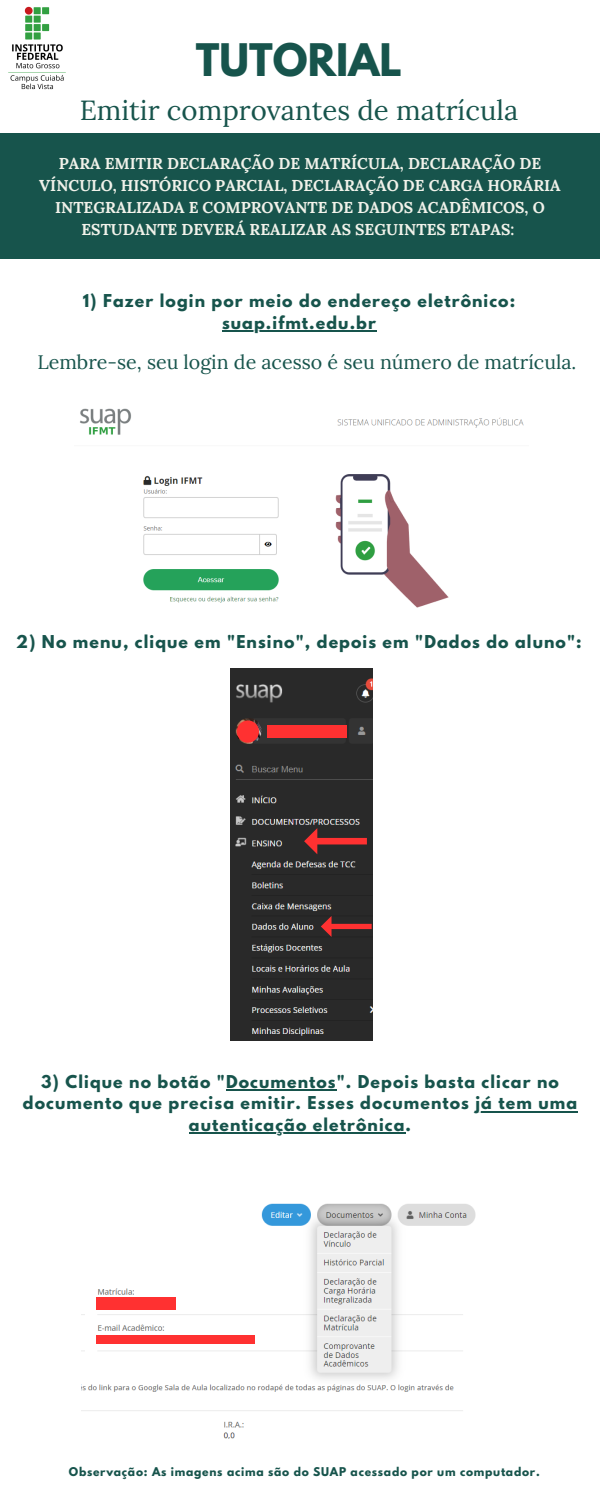
<style>
.page{position:relative;width:600px;height:1500px;background:#fff}
.page>*{position:absolute;margin:0;border:0;box-sizing:border-box;transform-origin:0 0}
.t1{font:700 39.8px "League Spartan";color:#17544c}
.t2{font:27.6px "Lora";color:#17544c}
.t3{font:19.7px "Lora";color:#17544c}
.t4{font:700 15.7px/21.8px "League Spartan";letter-spacing:.07em;color:#17544c;text-align:center}
.t5{font:700 15.7px/21.8px "Lora";color:#f1f2ea;text-align:center}
.t6{font:700 10.7px "League Spartan";letter-spacing:.07em;color:#17544c}
</style>
<div class="page">
<div style="left:0;top:134px;width:600px;height:124px;background:#17544c"></div>
<img style="left:80px;top:408px;width:444px;height:200px">
<img style="left:231px;top:668px;width:141px;height:372px">
<svg style="left:304px;top:828px;width:63px;height:26px;background:#6a2b2b"></svg>
<svg style="left:321px;top:916px;width:51px;height:21px"></svg>
<div style="left:267px;top:725px;width:79px;height:12px;background:#ff3131"></div>
<div style="left:237px;top:720px;width:22px;height:23px;background:#ff3131;border-radius:50%"></div>
<img style="left:82px;top:1203px;width:394px;height:236px">
<div style="left:96px;top:1335px;width:158px;height:9px;background:#ff3131"></div>
<div style="left:96px;top:1297px;width:79px;height:13px;background:#ff3131"></div>
<img style="left:8px;top:6px;width:58px;height:84px">
<hr style="left:222px;top:331px;width:155px;height:1px;background:#17544c">
<hr style="left:226px;top:1089px;width:111px;height:2px;background:#17544c">
<hr style="left:476px;top:1111px;width:102px;height:1px;background:#17544c">
<hr style="left:189px;top:1133px;width:217px;height:1px;background:#17544c">
<p class="t1" style="left:196px;top:40px;width:208px">TUTORIAL</p>
<p class="t2" style="left:80px;top:92px;width:440px">Emitir comprovantes de matrícula</p>
<p class="t5" style="left:39px;top:153px;width:523px">PARA EMITIR DECLARAÇÃO DE MATRÍCULA, DECLARAÇÃO DE VÍNCULO, HISTÓRICO PARCIAL, DECLARAÇÃO DE CARGA HORÁRIA INTEGRALIZADA E COMPROVANTE DE DADOS ACADÊMICOS, O ESTUDANTE DEVERÁ REALIZAR AS SEGUINTES ETAPAS:</p>
<p class="t4" style="left:83px;top:292px;width:434px">1) Fazer login por meio do endereço eletrônico: suap.ifmt.edu.br</p>
<p class="t3" style="left:37px;top:349px;width:540px">Lembre-se, seu login de acesso é seu número de matrícula.</p>
<p class="t4" style="left:16px;top:633px;width:567px">2) No menu, clique em "Ensino", depois em "Dados do aluno":</p>
<p class="t4" style="left:23px;top:1072px;width:556px">3) Clique no botão "Documentos". Depois basta clicar no documento que precisa emitir. Esses documentos já tem uma autenticação eletrônica.</p>
<p class="t6" style="left:69px;top:1466px;width:472px">Observação: As imagens acima são do SUAP acessado por um computador.</p>
</div>
